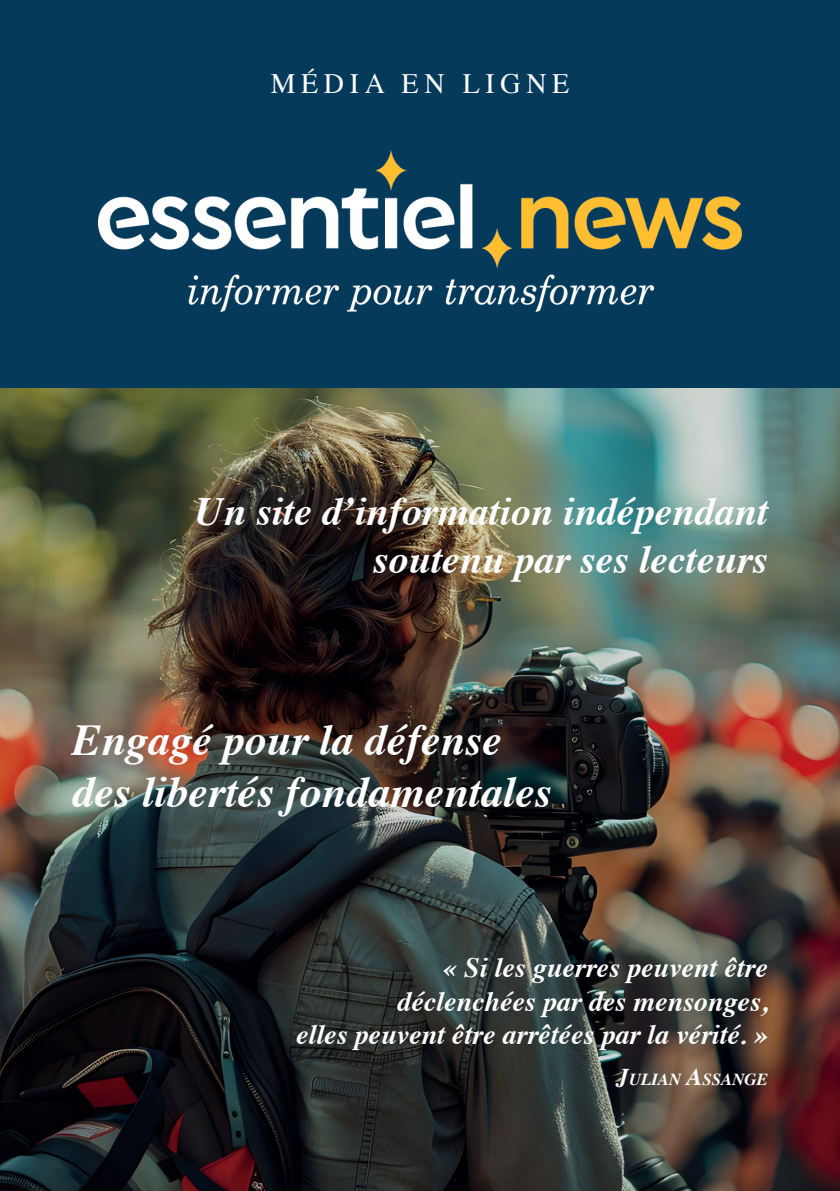
<style>
.page{position:relative;width:840px;height:1191px;background:#fff}
.page>*{position:absolute;margin:0;border:0;box-sizing:border-box;transform-origin:0 0}
.t1{font:italic 700 44px/52.8px "Times";color:#fff}
.t2{font:italic 700 40px/48px "Times";color:#fff;text-align:right}
.t3{font:italic 700 28px/33.6px "Times";color:#fff;text-align:right}
.t4{font:28px "Times";letter-spacing:.2em;color:#fff}
.t5{font:italic 700 16.8px "Times";color:#fff}
.s1{font-size:24px}
</style>
<div class="page">
<img style="left:0;top:387px;width:839px;height:804px">
<div style="left:0;top:0;width:839px;height:387px;background:#053a5b"></div>
<img style="left:98px;top:151px;width:643px;height:161px">
<p class="t4" style="left:270px;top:57px;width:300px">MÉDIA EN LIGNE</p>
<h2 class="t2" style="left:195px;top:484px;width:574px">Un site d’information indépendant soutenu par ses lecteurs</h2>
<h1 class="t1" style="left:72px;top:709px;width:481px">Engagé pour la défense des libertés fondamentales</h1>
<p class="t3" style="left:296px;top:948px;width:473px">« Si les guerres peuvent être<br>déclenchées par des mensonges,<br>elles peuvent être arrêtées par la vérité. »</p>
<p class="t5" style="left:616px;top:1063px;width:152px"><span class="s1">J</span>ULIAN <span class="s1">A</span>SSANGE</p>
</div>
